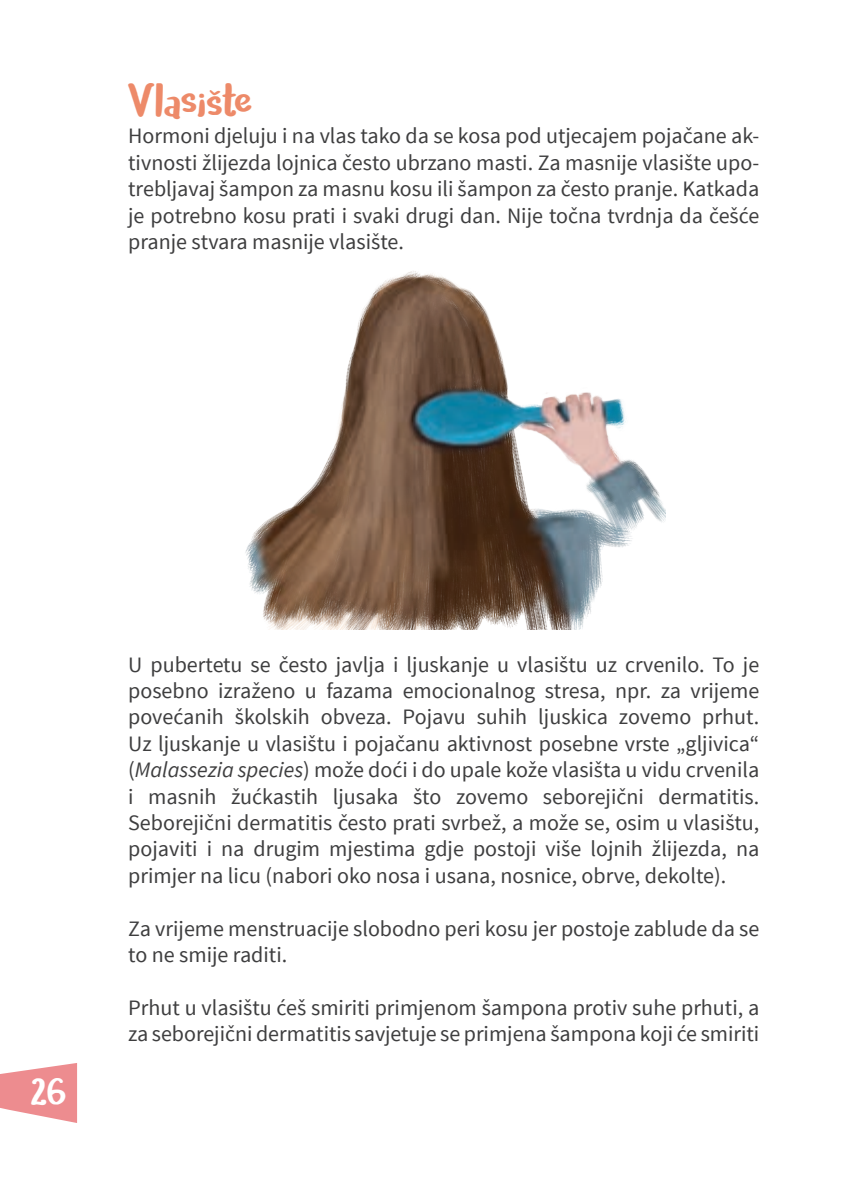
<style>
.page{position:relative;width:841px;height:1192px;background:#fff}
.page>*{position:absolute;margin:0;border:0;box-sizing:border-box;transform-origin:0 0}
.t1{font:48px "Cavorting";color:#ed8a69}
.t2{font:38px "Cavorting";color:#fff}
.t3{font:22px/26.4px "Source Sans Pro";color:#3e3e3f;text-align:justify}
.s1{font-style:italic}
</style>
<div class="page">
<img style="left:245px;top:271px;width:420px;height:358px">
<svg style="left:0;top:1063px;width:77px;height:60px"></svg>
<p class="t1" style="left:128px;top:73px;width:126px">Vlasište</p>
<p class="t3" style="left:128px;top:123px;width:632px">Hormoni djeluju i na vlas tako da se kosa pod utjecajem pojačane ak&shy;tivnosti žlijezda lojnica često ubrzano masti. Za masnije vlasište upo&shy;trebljavaj šampon za masnu kosu ili šampon za često pranje. Katkada je potrebno kosu prati i svaki drugi dan. Nije točna tvrdnja da češće pranje stvara masnije vlasište.</p>
<p class="t2" style="left:31px;top:1070px;width:37px">26</p>
<p class="t3" style="left:128px;top:651px;width:632px">U pubertetu se često javlja i ljuskanje u vlasištu uz crvenilo. To je posebno izraženo u fazama emocionalnog stresa, npr. za vrijeme povećanih školskih obveza. Pojavu suhih ljuskica zovemo prhut.<br>Uz ljuskanje u vlasištu i pojačanu aktivnost posebne vrste „gljivica“ (<span class="s1">Malassezia species</span>) može doći i do upale kože vlasišta u vidu crvenila i masnih žućkastih ljusaka što zovemo seborejični dermatitis.<br>Seborejični dermatitis često prati svrbež, a može se, osim u vlasištu, pojaviti i na drugim mjestima gdje postoji više lojnih žlijezda, na primjer na licu (nabori oko nosa i usana, nosnice, obrve, dekolte).</p>
<p class="t3" style="left:128px;top:915px;width:632px">Za vrijeme menstruacije slobodno peri kosu jer postoje zablude da se to ne smije raditi.</p>
<p class="t3" style="left:128px;top:994px;width:632px">Prhut u vlasištu ćeš smiriti primjenom šampona protiv suhe prhuti, a za seborejični dermatitis savjetuje se primjena šampona koji će smiriti</p>
</div>
